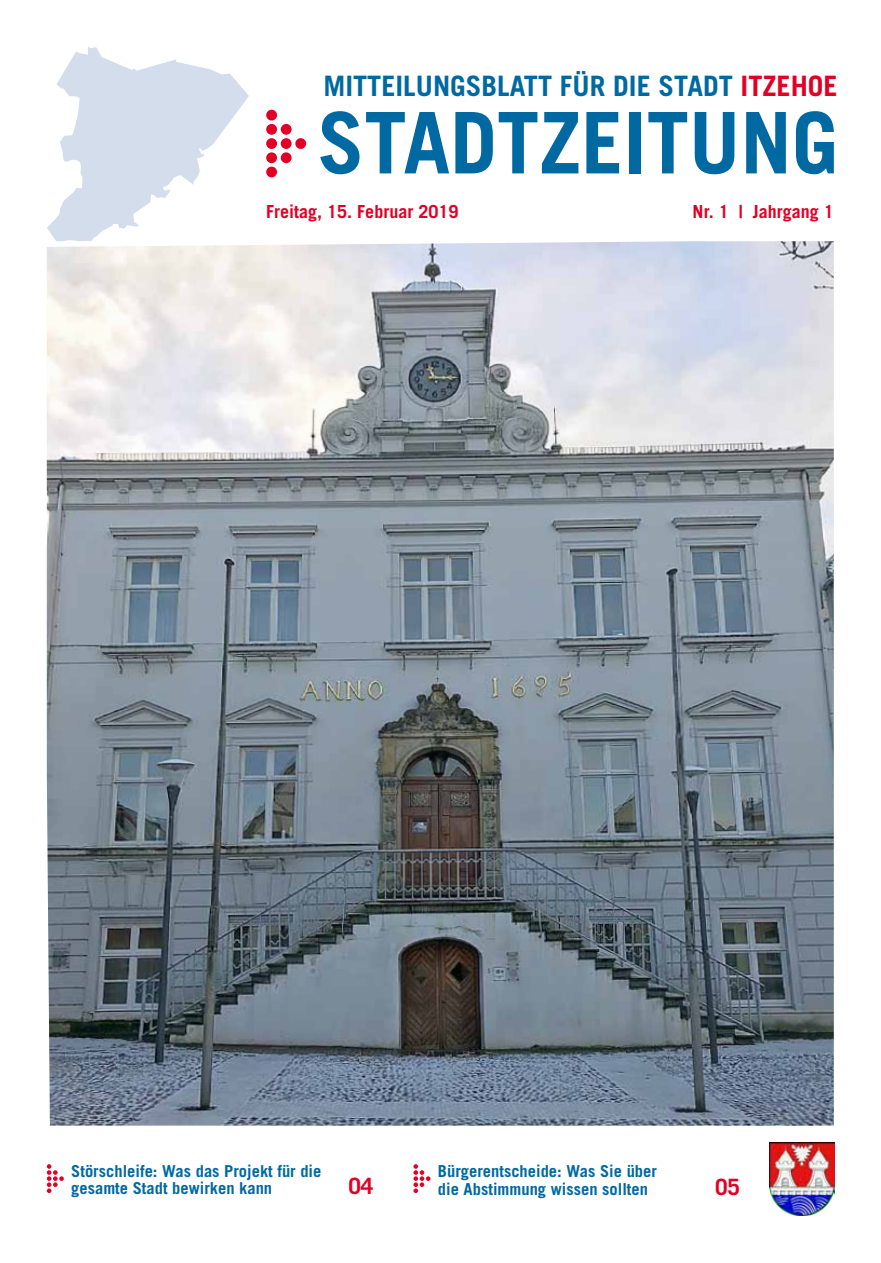
<style>
.page{position:relative;width:881px;height:1263px;background:#fff}
.page>*{position:absolute;margin:0;border:0;box-sizing:border-box;transform-origin:0 0}
.t1{font:700 85.05px "Trade Gothic LT";color:#0069a1}
.t2{font:700 28.2px "Trade Gothic LT";color:#0069a1}
.t3{font:700 22.5px "Trade Gothic LT";color:#e20026}
.t4{font:700 18px "Trade Gothic LT";color:#e20026}
.t5{font:700 16.5px/16.8px "Trade Gothic LT";color:#0069a1}
.s1{color:#e20026}
</style>
<div class="page">
<img style="left:47px;top:241px;width:786px;height:884px">
<svg style="left:47px;top:47px;width:202px;height:194px"></svg>
<svg style="left:47px;top:1164px;width:17px;height:29px"></svg>
<svg style="left:413px;top:1164px;width:17px;height:29px"></svg>
<img style="left:769px;top:1143px;width:64px;height:72px">
<div style="left:266px;top:110px;width:11px;height:11px;background:#e20026;border-radius:50%"></div>
<div style="left:266px;top:124px;width:11px;height:11px;background:#e20026;border-radius:50%"></div>
<div style="left:266px;top:138px;width:11px;height:11px;background:#e20026;border-radius:50%"></div>
<div style="left:266px;top:152px;width:11px;height:11px;background:#e20026;border-radius:50%"></div>
<div style="left:266px;top:167px;width:11px;height:10px;background:#e20026;border-radius:50%"></div>
<div style="left:281px;top:124px;width:10px;height:11px;background:#e20026;border-radius:50%"></div>
<div style="left:281px;top:138px;width:10px;height:11px;background:#e20026;border-radius:50%"></div>
<div style="left:281px;top:152px;width:10px;height:11px;background:#e20026;border-radius:50%"></div>
<div style="left:295px;top:138px;width:11px;height:11px;background:#e20026;border-radius:50%"></div>
<h2 class="t2" style="left:323px;top:69px;width:515px">Mitteilungsblatt für Die stadt <span class="s1">itzehoe</span></h2>
<h1 class="t1" style="left:317px;top:91px;width:522px">stadtzeitung</h1>
<p class="t4" style="left:266px;top:201px;width:194px">Freitag, 15. Februar 2019</p>
<p class="t4" style="left:692px;top:201px;width:143px">Nr. 1 | Jahrgang 1</p>
<p class="t5" style="left:71px;top:1162px;width:251px">Störschleife: Was das Projekt für die gesamte Stadt bewirken kann</p>
<h3 class="t3" style="left:348px;top:1172px;width:27px">04</h3>
<p class="t5" style="left:438px;top:1162px;width:220px;line-height:18px">Bürgerentscheide: Was Sie über die Abstimmung wissen sollten</p>
<h3 class="t3" style="left:714px;top:1173px;width:27px">05</h3>
</div>
